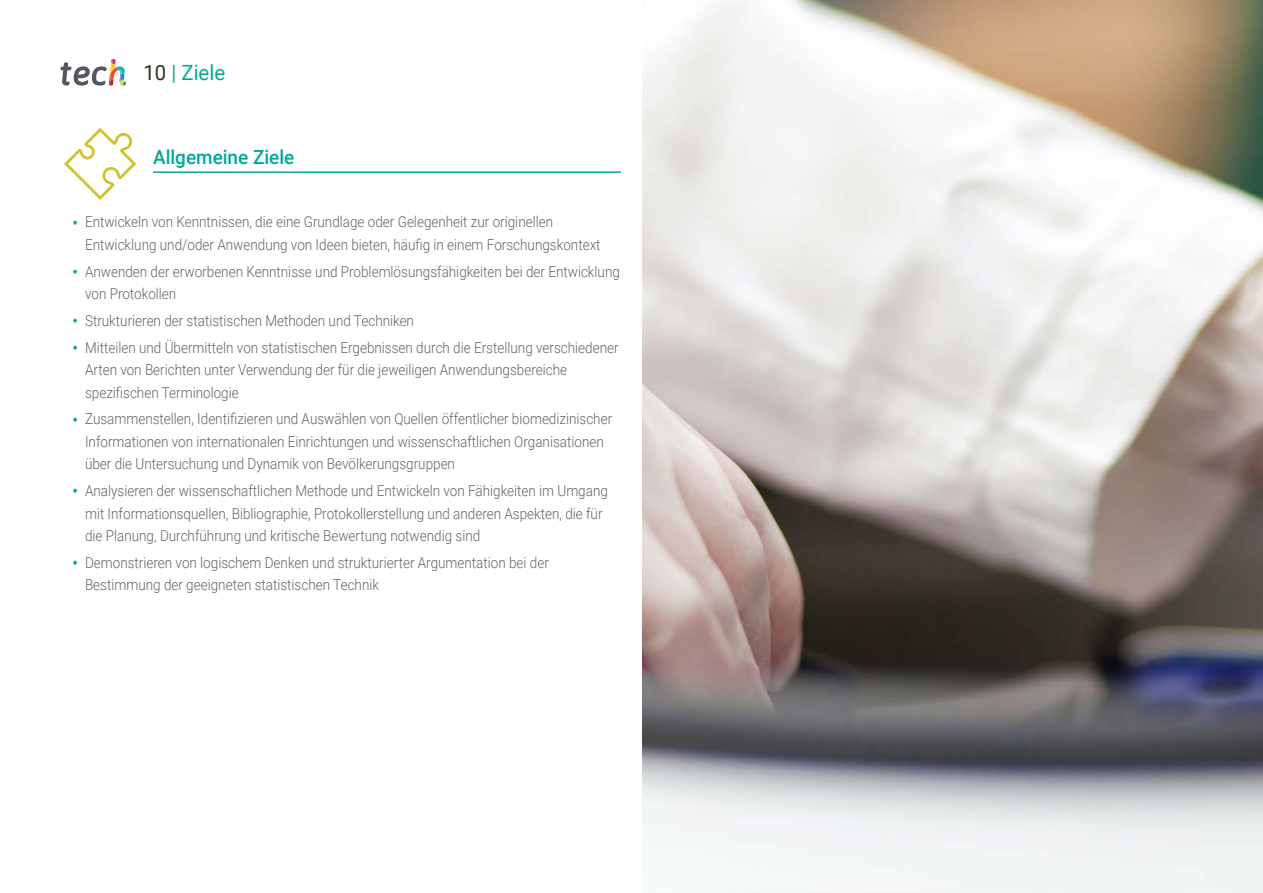
<style>
.page{position:relative;width:1263px;height:893px;background:#fff}
.page>*{position:absolute;margin:0;border:0;box-sizing:border-box;transform-origin:0 0}
.t1{font:21px "Roboto";color:#00a996}
.t2{font:500 19.5px "Roboto";color:#00a996}
.t3{font:300 15px/22.5px "Roboto";color:#61646a;scale:.9 1}
.s1{color:#312e20}
</style>
<div class="page">
<img style="left:642px;top:0;width:621px;height:893px">
<svg style="left:61px;top:59px;width:65px;height:27px"></svg>
<hr style="left:153px;top:172px;width:468px;height:1px;background:#00a996">
<svg style="left:64px;top:128px;width:72px;height:72px"></svg>
<h1 class="t1" style="left:144px;top:57px;width:83px"><span class="s1">10</span> | Ziele</h1>
<h2 class="t2" style="left:153px;top:143px;width:143px">Allgemeine Ziele</h2>
<p class="t3" style="left:85px;top:210px;width:574px">Entwickeln von Kenntnissen, die eine Grundlage oder Gelegenheit zur originellen<br>Entwicklung und/oder Anwendung von Ideen bieten, häufig in einem Forschungskontext</p>
<p class="t3" style="left:85px;top:260px;width:596px">Anwenden der erworbenen Kenntnisse und Problemlösungsfähigkeiten bei der Entwicklung von Protokollen</p>
<p class="t3" style="left:85px;top:307px;width:594px;line-height:26.7px">Strukturieren der statistischen Methoden und Techniken<br>Mitteilen und Übermitteln von statistischen Ergebnissen durch die Erstellung verschiedener</p>
<p class="t3" style="left:85px;top:358px;width:537px">Arten von Berichten unter Verwendung der für die jeweiligen Anwendungsbereiche spezifischen Terminologie</p>
<p class="t3" style="left:85px;top:407px;width:587px">Zusammenstellen, Identifizieren und Auswählen von Quellen öffentlicher biomedizinischer<br>Informationen von internationalen Einrichtungen und wissenschaftlichen Organisationen über die Untersuchung und Dynamik von Bevölkerungsgruppen</p>
<p class="t3" style="left:85px;top:479px;width:582px">Analysieren der wissenschaftlichen Methode und Entwickeln von Fähigkeiten im Umgang mit Informationsquellen, Bibliographie, Protokollerstellung und anderen Aspekten, die für die Planung, Durchführung und kritische Bewertung notwendig sind</p>
<p class="t3" style="left:85px;top:551px;width:517px">Demonstrieren von logischem Denken und strukturierter Argumentation bei der<br>Bestimmung der geeigneten statistischen Technik</p>
</div>
